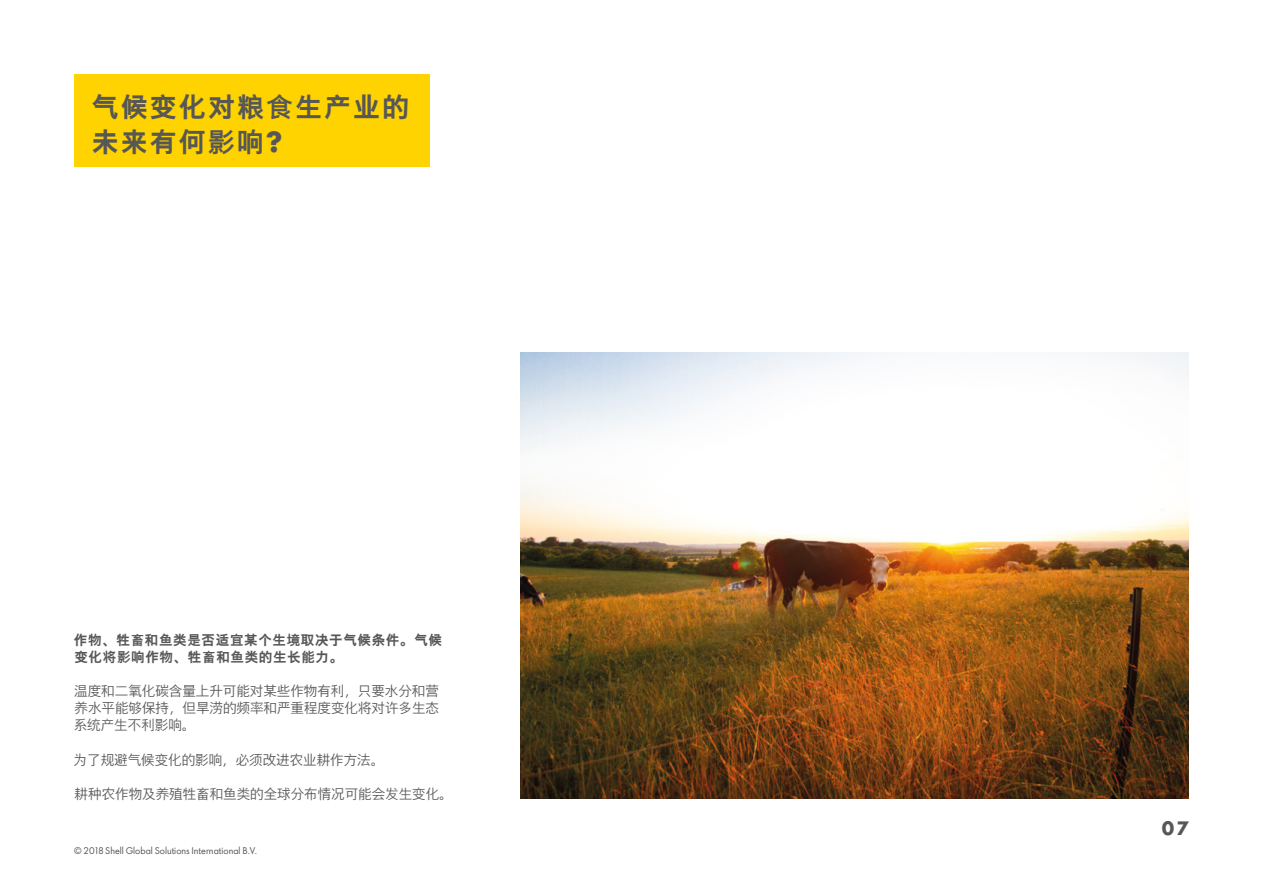
<style>
.page{position:relative;width:1263px;height:893px;background:#fff}
.page>*{position:absolute;margin:0;border:0;box-sizing:border-box;transform-origin:0 0}
.t1{font:700 27px/35.1px "Shell CHS";letter-spacing:.075em;color:#575756}
.t2{font:700 18px "Shell CHS";color:#575756}
.t3{font:13.5px/17.1px "Shell CHS";color:#575756;text-align:justify}
.t4{font:700 13.5px/17.1px "Shell CHS";letter-spacing:.05em;color:#575756}
.t5{font:9px "Shell CHS";color:#575756}
</style>
<div class="page">
<img style="left:520px;top:353px;width:669px;height:446px">
<div style="left:74px;top:74px;width:355px;height:93px;background:#ffd300"></div>
<h1 class="t1" style="left:92px;top:88px;width:319px">气候变化对粮食生产业的未来有何影响?</h1>
<p class="t4" style="left:74px;top:630px;width:370px">作物、牲畜和鱼类是否适宜某个生境取决于气候条件。气候变化将影响作物、牲畜和鱼类的生长能力。</p>
<p class="t3" style="left:74px;top:682px;width:367px">温度和二氧化碳含量上升可能对某些作物有利，只要水分和营养水平能够保持，但旱涝的频率和严重程度变化将对许多生态系统产生不利影响。</p>
<p class="t3" style="left:74px;top:750px;width:312px">为了规避气候变化的影响，必须改进农业耕作方法。</p>
<p class="t3" style="left:75px;top:784px;width:379px">耕种农作物及养殖牲畜和鱼类的全球分布情况可能会发生变化。</p>
<p class="t5" style="left:74px;top:844px;width:184px">© 2018 Shell Global Solutions International B.V.</p>
<h2 class="t2" style="left:1161px;top:814px;width:29px">07</h2>
</div>
